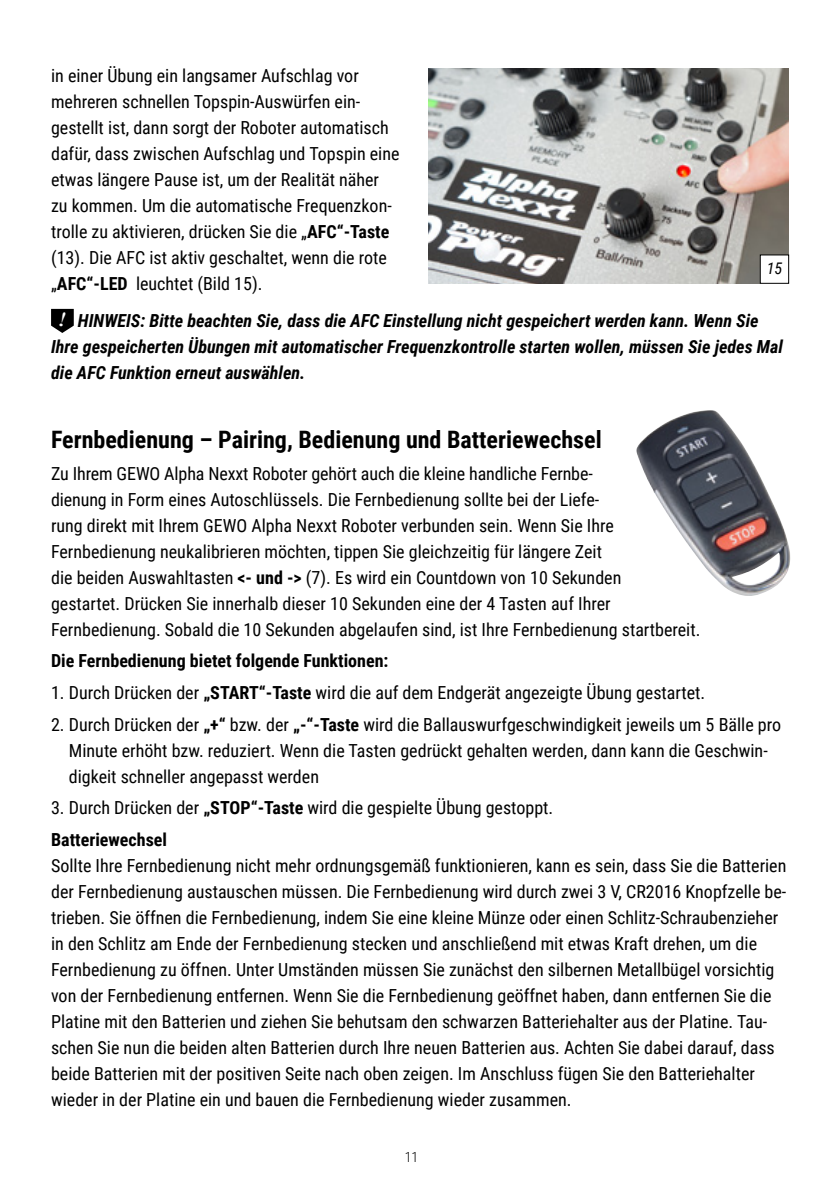
<style>
.page{position:relative;width:840px;height:1191px;background:#fff}
.page>*{position:absolute;margin:0;border:0;box-sizing:border-box;transform-origin:0 0}
.t1{font:700 24px "Roboto Condensed";color:#000}
.t2{font:18px/26px "Roboto Condensed";color:#000}
.t3{font:italic 700 18px/26px "Roboto Condensed";color:#000}
.t4{font:700 18px "Roboto Condensed";color:#000}
.t5{font:italic 16px "Roboto Condensed";color:#000}
.t6{font:300 14px "Roboto Condensed";color:#000}
.s1{font-weight:700}
.s2{font-family:"Times New Roman";font-size:20px;color:#fff}
</style>
<div class="page">
<svg style="left:51px;top:309px;width:23px;height:24px"></svg>
<img style="left:636px;top:410px;width:154px;height:186px">
<img style="left:428px;top:68px;width:360px;height:215px">
<div style="left:759px;top:255px;width:29px;height:28px;background:#fff"></div>
<p class="t2" style="left:51px;top:61px;width:350px">in einer Übung ein langsamer Aufschlag vor mehreren schnellen Topspin-Auswürfen ein&shy;gestellt ist, dann sorgt der Roboter automatisch dafür, dass zwischen Aufschlag und Topspin eine etwas längere Pause ist, um der Realität näher zu kommen. Um die automatische Frequenzkon&shy;trolle zu aktivieren, drücken Sie die „<span class="s1">AFC“-Taste </span>(13). Die AFC ist aktiv geschaltet, wenn die rote „<span class="s1">AFC“-LED</span> leuchtet (Bild 15).</p>
<p class="t3" style="left:51px;top:307px;width:733px;text-indent:7px"><span class="s2">!</span> HINWEIS: Bitte beachten Sie, dass die AFC Einstellung nicht gespeichert werden kann. Wenn Sie<br>Ihre gespeicherten Übungen mit automatischer Frequenzkontrolle starten wollen, müssen Sie jedes Mal die AFC Funktion erneut auswählen.</p>
<p class="t5" style="left:766px;top:257px;width:17px">15</p>
<h1 class="t1" style="left:51px;top:423px;width:552px">Fernbedienung – Pairing, Bedienung und Batteriewechsel</h1>
<p class="t2" style="left:51px;top:459px;width:650px">Zu Ihrem GEWO Alpha Nexxt Roboter gehört auch die kleine handliche Fernbe-<br>dienung in Form eines Autoschlüssels. Die Fernbedienung sollte bei der Liefe-<br>rung direkt mit Ihrem GEWO Alpha Nexxt Roboter verbunden sein. Wenn Sie Ihre Fernbedienung neukalibrieren möchten, tippen Sie gleichzeitig für längere Zeit<br>die beiden Auswahltasten <span class="s1">&lt;- und -&gt;</span> (7). Es wird ein Countdown von 10 Sekunden<br>gestartet. Drücken Sie innerhalb dieser 10 Sekunden eine der 4 Tasten auf Ihrer Fernbedienung. Sobald die 10 Sekunden abgelaufen sind, ist Ihre Fernbedienung startbereit.</p>
<p class="t4" style="left:51px;top:648px;width:339px">Die Fernbedienung bietet folgende Funktionen:</p>
<p class="t2" style="left:51px;top:679px;width:655px">1. Durch Drücken der <span class="s1">„START“-Taste</span> wird die auf dem Endgerät angezeigte Übung gestartet.</p>
<p class="t2" style="left:69px;top:710px;width:713px;text-indent:-18px">2. Durch Drücken der <span class="s1">„+“</span> bzw. der <span class="s1">„-“-Taste</span> wird die Ballauswurfgeschwindigkeit jeweils um 5 Bälle pro<br>Minute erhöht bzw. reduziert. Wenn die Tasten gedrückt gehalten werden, dann kann die Geschwin&shy;digkeit schneller angepasst werden</p>
<p class="t2" style="left:51px;top:791px;width:503px;line-height:31.6px">3. Durch Drücken der <span class="s1">„STOP“-Taste</span> wird die gespielte Übung gestoppt.<br><span class="s1">Batteriewechsel</span></p>
<p class="t2" style="left:51px;top:852px;width:736px">Sollte Ihre Fernbedienung nicht mehr ordnungsgemäß funktionieren, kann es sein, dass Sie die Batterien der Fernbedienung austauschen müssen. Die Fernbedienung wird durch zwei 3 V, CR2016 Knopfzelle be&shy;trieben. Sie öffnen die Fernbedienung, indem Sie eine kleine Münze oder einen Schlitz-Schraubenzieher in den Schlitz am Ende der Fernbedienung stecken und anschließend mit etwas Kraft drehen, um die Fernbedienung zu öffnen. Unter Umständen müssen Sie zunächst den silbernen Metallbügel vorsichtig von der Fernbedienung entfernen. Wenn Sie die Fernbedienung geöffnet haben, dann entfernen Sie die Platine mit den Batterien und ziehen Sie behutsam den schwarzen Batteriehalter aus der Platine. Tau&shy;schen Sie nun die beiden alten Batterien durch Ihre neuen Batterien aus. Achten Sie dabei darauf, dass beide Batterien mit der positiven Seite nach oben zeigen. Im Anschluss fügen Sie den Batteriehalter wieder in der Platine ein und bauen die Fernbedienung wieder zusammen.</p>
<p class="t6" style="left:404px;top:1147px;width:15px">11</p>
</div>
